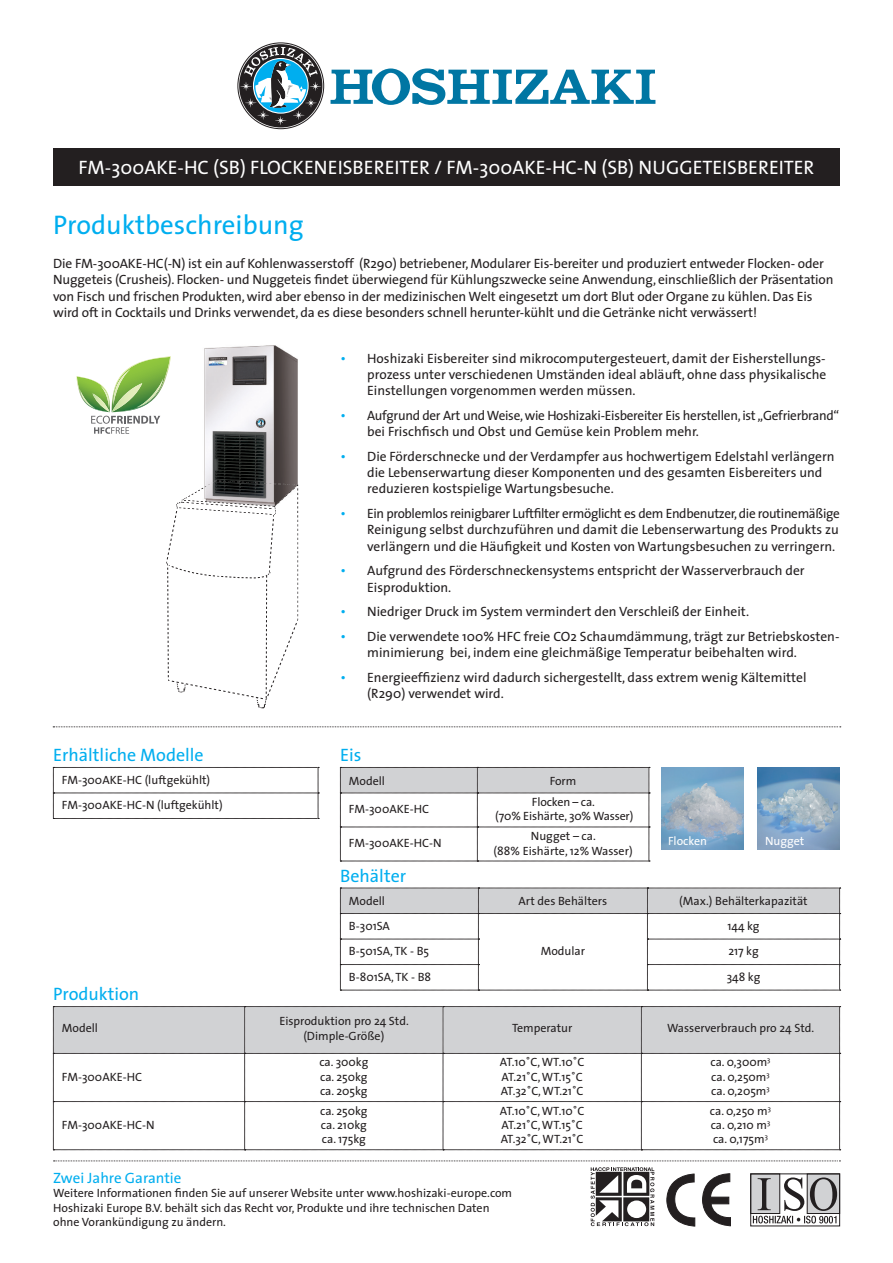
<style>
.page{position:relative;width:893px;height:1263px;background:#fff}
.page>*{position:absolute;margin:0;border:0;box-sizing:border-box;transform-origin:0 0}
.t1{font:27px "The Sans";color:#00aeef}
.t2{font:19.5px "The Sans";color:#fff}
.t3{font:18px "The Sans";color:#00aeef}
.t4{font:15px "The Sans";color:#00aeef}
.t5{font:13.5px/16.2px "The Sans";color:#231f20}
.t6{font:13.5px/16.2px "The Sans";letter-spacing:-.02em;color:#231f20}
.t7{font:12px/14.4px "The Sans";color:#231f20}
.t8{font:12px "The Sans";color:#fff}
.s1{font-weight:300;font-size:15px;color:#00aeef}
</style>
<div class="page">
<svg style="left:331px;top:68px;width:324px;height:37px"></svg>
<svg style="left:239px;top:44px;width:83px;height:83px"></svg>
<svg style="left:54px;top:1160px;width:786px;height:1px"></svg>
<svg style="left:667px;top:1174px;width:28px;height:52px"></svg>
<svg style="left:702px;top:1173px;width:29px;height:53px"></svg>
<div style="left:751px;top:1174px;width:29px;height:39px;background:#d1d2d4"></div>
<div style="left:750px;top:1174px;width:30px;height:40px;border:1px solid #231f20"></div>
<div style="left:807px;top:1174px;width:33px;height:39px;background:#d1d2d4"></div>
<div style="left:807px;top:1174px;width:33px;height:40px;border:1px solid #231f20"></div>
<div style="left:750px;top:1174px;width:90px;height:52px;border:1px solid #231f20"></div>
<svg style="left:753px;top:1177px;width:84px;height:46px"></svg>
<svg style="left:591px;top:1167px;width:63px;height:59px"></svg>
<div style="left:53px;top:149px;width:787px;height:37px;background:#231f20"></div>
<svg style="left:53px;top:1006px;width:788px;height:144px"></svg>
<svg style="left:340px;top:888px;width:501px;height:103px"></svg>
<svg style="left:53px;top:767px;width:266px;height:52px"></svg>
<svg style="left:340px;top:767px;width:310px;height:95px"></svg>
<img style="left:662px;top:767px;width:82px;height:82px">
<img style="left:758px;top:767px;width:82px;height:82px">
<svg style="left:77px;top:356px;width:94px;height:78px"></svg>
<img style="left:204px;top:345px;width:94px;height:135px">
<svg style="left:53px;top:480px;width:788px;height:248px"></svg>
<h2 class="t2" style="left:79px;top:152px;width:737px">FM-300AKE-HC (SB) FLOCKENEISBEREITER / FM-300AKE-HC-N (SB) NUGGETEISBEREITER</h2>
<h1 class="t1" style="left:53px;top:202px;width:252px">Produktbeschreibung</h1>
<p class="t5" style="left:53px;top:255px;width:782px">Die FM-300AKE-HC(-N) ist ein auf Kohlenwasserstoff (R290) betriebener, Modularer Eis-bereiter und produziert entweder Flocken- oder Nuggeteis (Crusheis). Flocken- und Nuggeteis findet überwiegend für Kühlungszwecke seine Anwendung, einschließlich der Präsentation von Fisch und frischen Produkten, wird aber ebenso in der medizinischen Welt eingesetzt um dort Blut oder Organe zu kühlen. Das Eis wird oft in Cocktails und Drinks verwendet, da es diese besonders schnell herunter-kühlt und die Getränke nicht verwässert!</p>
<h3 class="t3" style="left:53px;top:740px;width:152px">Erhältliche Modelle</h3>
<p class="t7" style="left:62px;top:766px;width:162px;line-height:25.5px">FM-300AKE-HC (luftgekühlt)<br>FM-300AKE-HC-N (luftgekühlt)</p>
<p class="t5" style="left:367px;top:350px;width:461px;text-align:justify;text-indent:-27px"><span class="s1">•</span> Hoshizaki Eisbereiter sind mikrocomputergesteuert, damit der Eisherstellungs&shy;prozess unter verschiedenen Umständen ideal abläuft, ohne dass physikalische Einstellungen vorgenommen werden müssen.</p>
<p class="t6" style="left:367px;top:407px;width:474px;text-indent:-27px"><span class="s1">•</span> Aufgrund der Art und Weise, wie Hoshizaki-Eisbereiter Eis herstellen, ist „Gefrierbrand“ bei Frischfisch und Obst und Gemüse kein Problem mehr.</p>
<p class="t5" style="left:367px;top:448px;width:469px;text-indent:-27px"><span class="s1">•</span> Die Förderschnecke und der Verdampfer aus hochwertigem Edelstahl verlängern die Lebenserwartung dieser Komponenten und des gesamten Eisbereiters und reduzieren kostspielige Wartungsbesuche.</p>
<p class="t5" style="left:367px;top:505px;width:474px;text-align:justify;text-indent:-27px"><span class="s1">•</span> Ein problemlos reinigbarer Luftfilter ermöglicht es dem Endbenutzer, die routinemäßige Reinigung selbst durchzuführen und damit die Lebenserwartung des Produkts zu verlängern und die Häufigkeit und Kosten von Wartungsbesuchen zu verringern.</p>
<p class="t5" style="left:367px;top:562px;width:439px;text-indent:-27px"><span class="s1">•</span> Aufgrund des Förderschneckensystems entspricht der Wasserverbrauch der<br>Eisproduktion.</p>
<p class="t5" style="left:340px;top:603px;width:411px"><span class="s1">•</span> Niedriger Druck im System vermindert den Verschleiß der Einheit.</p>
<p class="t5" style="left:367px;top:628px;width:474px;text-indent:-27px"><span class="s1">•</span> Die verwendete 100% HFC freie CO2 Schaumdämmung, trägt zur Betriebskosten&shy;minimierung bei, indem eine gleichmäßige Temperatur beibehalten wird.</p>
<p class="t5" style="left:367px;top:669px;width:441px;text-indent:-27px"><span class="s1">•</span> Energieeffizienz wird dadurch sichergestellt, dass extrem wenig Kältemittel (R290) verwendet wird.</p>
<h3 class="t3" style="left:340px;top:740px;width:23px">Eis</h3>
<p class="t7" style="left:349px;top:773px;width:38px">Modell</p>
<p class="t7" style="left:550px;top:773px;width:28px">Form</p>
<p class="t7" style="left:349px;top:802px;width:82px">FM-300AKE-HC</p>
<p class="t7" style="left:495px;top:794px;width:140px;text-align:center">Flocken – ca.<br>(70% Eishärte, 30% Wasser)</p>
<p class="t7" style="left:349px;top:836px;width:94px">FM-300AKE-HC-N</p>
<p class="t7" style="left:494px;top:828px;width:141px;text-align:center">Nugget – ca.<br>(88% Eishärte, 12% Wasser)</p>
<p class="t8" style="left:668px;top:831px;width:41px">Flocken</p>
<p class="t8" style="left:765px;top:831px;width:41px">Nugget</p>
<h3 class="t3" style="left:340px;top:861px;width:68px">Behälter</h3>
<p class="t7" style="left:349px;top:893px;width:38px">Modell</p>
<p class="t7" style="left:519px;top:893px;width:90px">Art des Behälters</p>
<p class="t7" style="left:679px;top:893px;width:130px">(Max.) Behälterkapazität</p>
<p class="t7" style="left:349px;top:918px;width:43px">B-301SA</p>
<p class="t7" style="left:541px;top:943px;width:46px">Modular</p>
<p class="t7" style="left:727px;top:918px;width:34px">144 kg</p>
<p class="t7" style="left:349px;top:943px;width:82px">B-501SA, TK - B5</p>
<p class="t7" style="left:728px;top:943px;width:32px">217 kg</p>
<p class="t7" style="left:349px;top:969px;width:84px">B-801SA, TK - B8</p>
<p class="t7" style="left:727px;top:969px;width:35px">348 kg</p>
<h3 class="t3" style="left:53px;top:979px;width:88px">Produktion</h3>
<p class="t7" style="left:62px;top:1021px;width:38px">Modell</p>
<p class="t7" style="left:279px;top:1013px;width:131px;text-align:center">Eisproduktion pro 24 Std. (Dimple-Größe)</p>
<p class="t7" style="left:512px;top:1021px;width:62px">Temperatur</p>
<p class="t7" style="left:667px;top:1021px;width:149px">Wasserverbrauch pro 24 Std.</p>
<p class="t7" style="left:62px;top:1069px;width:82px">FM-300AKE-HC</p>
<p class="t7" style="left:319px;top:1055px;width:50px;text-align:justify">ca. 300kg ca. 250kg ca. 205kg</p>
<p class="t7" style="left:500px;top:1055px;width:86px">AT.10˚C, WT.10˚C<br>AT.21˚C, WT.15˚C<br>AT.32˚C, WT.21˚C</p>
<p class="t7" style="left:710px;top:1055px;width:62px;text-align:justify">ca. 0,300m<sup>3 </sup>ca. 0,250m<sup>3 </sup>ca. 0,205m<sup>3</sup></p>
<p class="t7" style="left:62px;top:1117px;width:94px">FM-300AKE-HC-N</p>
<p class="t7" style="left:320px;top:1103px;width:49px;text-align:justify">ca. 250kg ca. 210kg ca. 175kg</p>
<p class="t7" style="left:500px;top:1103px;width:86px">AT.10˚C, WT.10˚C<br>AT.21˚C, WT.15˚C<br>AT.32˚C, WT.21˚C</p>
<p class="t7" style="left:710px;top:1103px;width:63px;text-align:justify">ca. 0,250 m<sup>3 </sup>ca. 0,210 m<sup>3 </sup>ca. 0,175m<sup>3</sup></p>
<p class="t4" style="left:53px;top:1165px;width:130px">Zwei Jahre Garantie</p>
<p class="t7" style="left:53px;top:1186px;width:460px">Weitere Informationen finden Sie auf unserer Website unter www.hoshizaki-europe.com<br>Hoshizaki Europe B.V. behält sich das Recht vor, Produkte und ihre technischen Daten ohne Vorankündigung zu ändern.</p>
</div>
